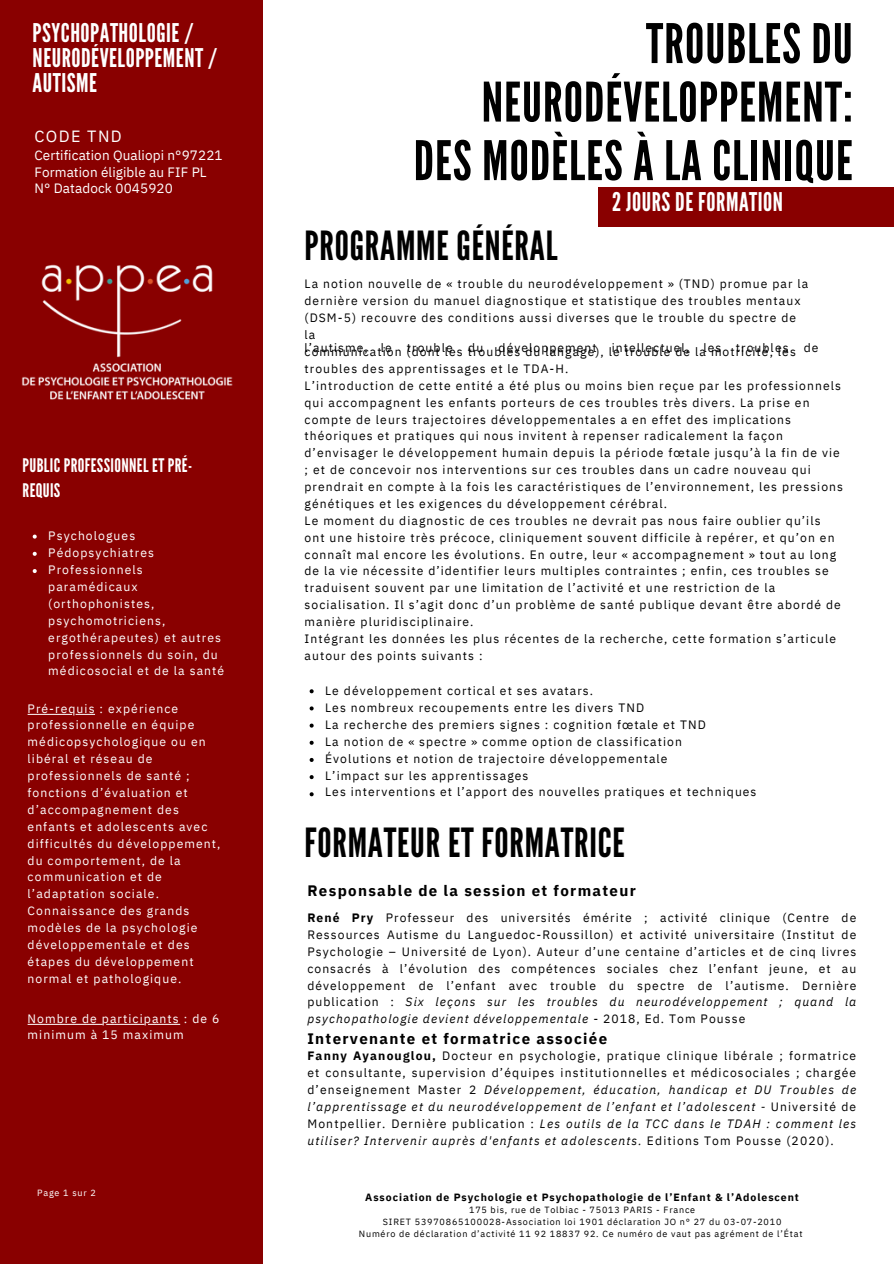
<style>
.page{position:relative;width:894px;height:1264px;background:#fff}
.page>*{position:absolute;margin:0;border:0;box-sizing:border-box;transform-origin:0 0}
.t1{font:54.45px/58.5px "League Gothic";letter-spacing:.02em;color:#000;text-align:right}
.t2{font:40.05px "League Gothic";letter-spacing:.02em;color:#000}
.t3{font:25.8px/24.8px "League Gothic";letter-spacing:.02em;color:#fff}
.t4{font:18.75px/24.8px "League Gothic";letter-spacing:.02em;color:#fff}
.t5{font:16.2px "IBM Plex Sans";letter-spacing:.09em;color:#fff}
.t6{font:700 15.15px "IBM Plex Sans";letter-spacing:.09em;color:#000}
.t7{font:13.5px/16.8px "IBM Plex Sans";letter-spacing:.01em;color:#fff}
.t8{font:12.15px/16.8px "IBM Plex Sans";letter-spacing:.09em;color:#000}
.t9{font:12.15px/16.8px "IBM Plex Sans";letter-spacing:.09em;color:#fff}
.t10{font:700 10.5px "IBM Plex Sans";letter-spacing:.09em;color:#000}
.t11{font:9px/12.3px "IBM Plex Sans";letter-spacing:.09em;color:#000;text-align:center}
.t12{font:9px "IBM Plex Sans";letter-spacing:.09em;color:#fff}
.s1{font-weight:700}
.s2{font-style:italic}
</style>
<div class="page">
<div style="left:0;top:0;width:263px;height:1263px;background:#890000"></div>
<svg style="left:33px;top:534px;width:4px;height:4px"></svg>
<svg style="left:33px;top:552px;width:4px;height:4px"></svg>
<svg style="left:33px;top:569px;width:4px;height:4px"></svg>
<svg style="left:28px;top:714px;width:67px;height:1px"></svg>
<svg style="left:28px;top:1023px;width:152px;height:1px"></svg>
<svg style="left:309px;top:689px;width:4px;height:4px"></svg>
<svg style="left:309px;top:706px;width:4px;height:4px"></svg>
<svg style="left:309px;top:723px;width:4px;height:4px"></svg>
<svg style="left:309px;top:740px;width:4px;height:4px"></svg>
<svg style="left:309px;top:758px;width:4px;height:4px"></svg>
<svg style="left:309px;top:775px;width:4px;height:4px"></svg>
<svg style="left:309px;top:792px;width:4px;height:4px"></svg>
<div style="left:597px;top:187px;width:295px;height:39px;background:#890000"></div>
<img style="left:21px;top:264px;width:212px;height:136px">
<h6 class="t3" style="left:33px;top:21px;width:186px">PSYCHOPATHOLOGIE /<br>NEURODÉVELOPPEMENT /<br>AUTISME</h6>
<p class="t5" style="left:34px;top:125px;width:89px">CODE TND</p>
<p class="t7" style="left:34px;top:146px;width:190px">Certification Qualiopi n°97221<br>Formation éligible au FIF PL<br>N° Datadock 0045920</p>
<h4 class="t4" style="left:23px;top:453px;width:171px">PUBLIC PROFESSIONNEL ET PRÉ-<br>REQUIS</h4>
<h6 class="t9" style="left:48px;top:527px;width:177px">Psychologues<br>Pédopsychiatres<br>Professionnels paramédicaux (orthophonistes, psychomotriciens, ergothérapeutes) et autres professionnels du soin, du médicosocial et de la santé</h6>
<h6 class="t9" style="left:28px;top:699px;width:194px">Pré-requis : expérience professionnelle en équipe médicopsychologique ou en libéral et réseau de professionnels de santé ; fonctions d’évaluation et d’accompagnement des enfants et adolescents avec difficultés du développement, du comportement, de la communication et de l’adaptation sociale.<br>Connaissance des grands modèles de la psychologie développementale et des étapes du développement normal et pathologique.</h6>
<h2 class="t9" style="left:28px;top:1009px;width:193px">Nombre de participants : de 6 minimum à 15 maximum</h2>
<p class="t12" style="left:37px;top:1187px;width:60px">Page 1 sur 2</p>
<h5 class="t1" style="left:413px;top:16px;width:440px">TROUBLES DU<br>NEURODÉVELOPPEMENT:<br>DES MODÈLES À LA CLINIQUE</h5>
<h6 class="t3" style="left:612px;top:190px;width:172px">2 JOURS DE FORMATION</h6>
<h5 class="t2" style="left:304px;top:223px;width:254px">PROGRAMME GÉNÉRAL</h5>
<h5 class="t8" style="left:304px;top:275px;width:540px">La notion nouvelle de « trouble du neurodéveloppement » (TND) promue par la dernière version du manuel diagnostique et statistique des troubles mentaux (DSM-5) recouvre des conditions aussi diverses que le trouble du spectre de<br>la<br>communication (dont les troubles du langage), le trouble de la motricité, les troubles des apprentissages et le TDA-H.<br>L’introduction de cette entité a été plus ou moins bien reçue par les professionnels qui accompagnent les enfants porteurs de ces troubles très divers. La prise en compte de leurs trajectoires développementales a en effet des implications théoriques et pratiques qui nous invitent à repenser radicalement la façon d’envisager le développement humain depuis la période fœtale jusqu’à la fin de vie ; et de concevoir nos interventions sur ces troubles dans un cadre nouveau qui prendrait en compte à la fois les caractéristiques de l’environnement, les pressions génétiques et les exigences du développement cérébral.<br>Le moment du diagnostic de ces troubles ne devrait pas nous faire oublier qu’ils ont une histoire très précoce, cliniquement souvent difficile à repérer, et qu’on en connaît mal encore les évolutions. En outre, leur « accompagnement » tout au long de la vie nécessite d’identifier leurs multiples contraintes ; enfin, ces troubles se traduisent souvent par une limitation de l’activité et une restriction de la socialisation. Il s’agit donc d’un problème de santé publique devant être abordé de manière pluridisciplinaire.<br>Intégrant les données les plus récentes de la recherche, cette formation s’articule autour des points suivants :</h5>
<p class="t8" style="left:304px;top:339px;width:65px">l’autisme,</p>
<h1 class="t8" style="left:381px;top:339px;width:13px">le</h1>
<h3 class="t8" style="left:407px;top:339px;width:47px">trouble</h3>
<h6 class="t8" style="left:468px;top:339px;width:16px">du</h6>
<h6 class="t8" style="left:498px;top:339px;width:100px">développement</h6>
<h6 class="t8" style="left:611px;top:339px;width:79px">intellectuel,</h6>
<h6 class="t8" style="left:703px;top:339px;width:19px">les</h6>
<h6 class="t8" style="left:735px;top:339px;width:54px">troubles</h6>
<h6 class="t8" style="left:803px;top:339px;width:16px">de</h6>
<h6 class="t8" style="left:325px;top:682px;width:433px">Le développement cortical et ses avatars.<br>Les nombreux recoupements entre les divers TND<br>La recherche des premiers signes : cognition fœtale et TND<br>La notion de « spectre » comme option de classification<br>Évolutions et notion de trajectoire développementale<br>L’impact sur les apprentissages<br>Les interventions et l’apport des nouvelles pratiques et techniques</h6>
<h5 class="t2" style="left:304px;top:819px;width:321px">FORMATEUR ET FORMATRICE</h5>
<h5 class="t6" style="left:307px;top:880px;width:330px">Responsable de la session et formateur</h5>
<h5 class="t8" style="left:307px;top:909px;width:550px;text-align:justify"><span class="s1">René Pry</span> Professeur des universités émérite ; activité clinique (Centre de Ressources Autisme du Languedoc-Roussillon) et activité universitaire (Institut de Psychologie – Université de Lyon). Auteur d’une centaine d’articles et de cinq livres consacrés à l’évolution des compétences sociales chez l’enfant jeune, et au développement de l’enfant avec trouble du spectre de l’autisme. Dernière publication : <span class="s2">Six leçons sur les troubles du neurodéveloppement ; quand la psychopathologie devient développementale</span> - 2018, Ed. Tom Pousse</h5>
<h5 class="t6" style="left:307px;top:1027px;width:301px">Intervenante et formatrice associée</h5>
<h5 class="t8" style="left:307px;top:1047px;width:550px;text-align:justify"><span class="s1">Fanny Ayanouglou,</span> Docteur en psychologie, pratique clinique libérale ; formatrice et consultante, supervision d’équipes institutionnelles et médicosociales ; chargée d’enseignement Master 2 <span class="s2">Développement, éducation, handicap et DU Troubles de l’apprentissage et du neurodéveloppement de l’enfant et l’adolescent -</span> Université de Montpellier. Dernière publication : <span class="s2">Les outils de la TCC dans le TDAH : comment les utiliser? Intervenir auprès d'enfants et adolescents.</span> Editions Tom Pousse (2020).</h5>
<h6 class="t10" style="left:365px;top:1190px;width:435px">Association de Psychologie et Psychopathologie de l’Enfant &amp; l’Adolescent</h6>
<p class="t11" style="left:359px;top:1202px;width:445px">175 bis, rue de Tolbiac - 75013 PARIS - France<br>SIRET 53970865100028-Association loi 1901 déclaration JO n° 27 du 03-07-2010<br>Numéro de déclaration d’activité 11 92 18837 92. Ce numéro de vaut pas agrément de l’État</p>
</div>
